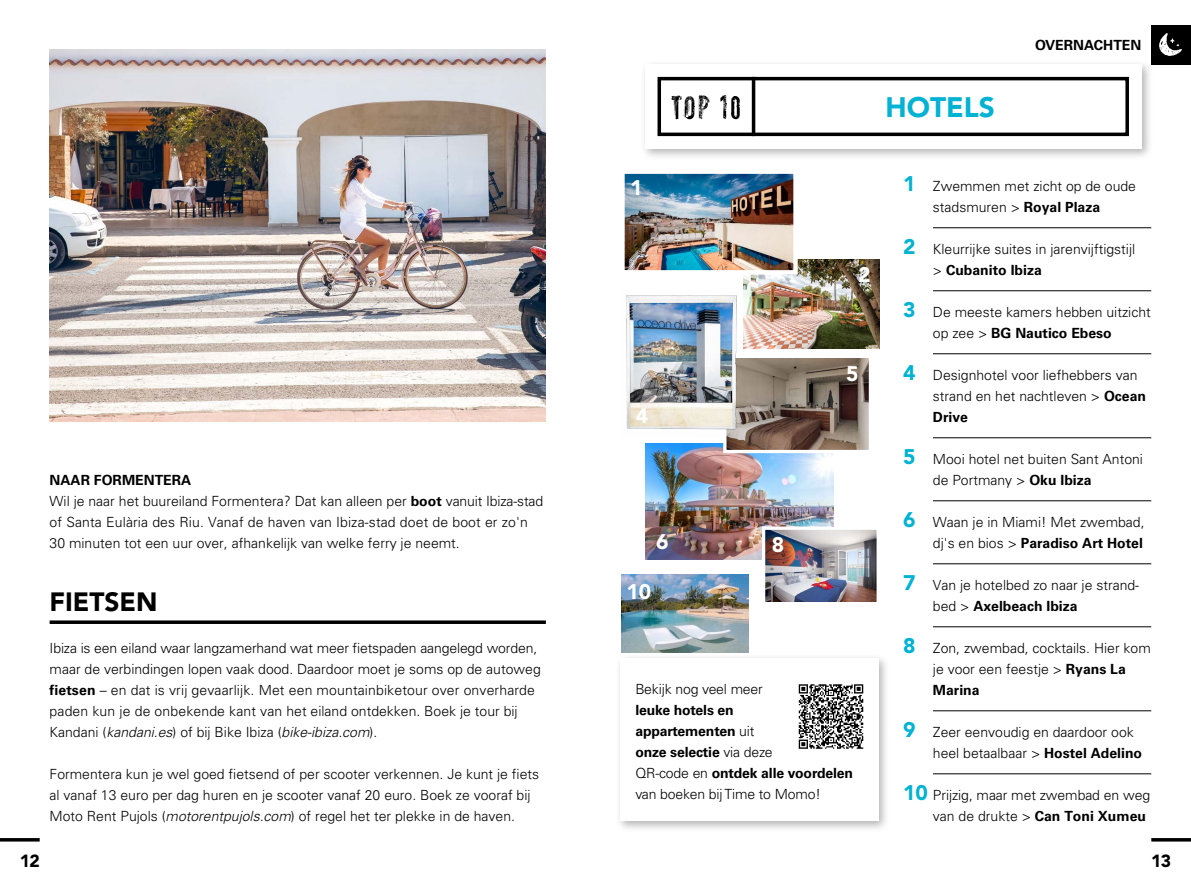
<style>
.page{position:relative;width:1191px;height:893px;background:#fff}
.page>*{position:absolute;margin:0;border:0;box-sizing:border-box;transform-origin:0 0}
.t1{font:900 28px "Avenir LT Std";color:#00b2d3}
.t2{font:900 26.25px "Avenir LT Std";color:#000}
.t3{font:900 21px "Avenir LT Std";color:#00b2d3}
.t4{font:900 21px "Avenir LT Std";color:#fff}
.t5{font:900 17.5px "Avenir LT Std";color:#000}
.t6{font:300 14px/21px "Univers LT Std";color:#000}
.t7{font:700 14px/21px "Univers LT Std";letter-spacing:-.01em;color:#000}
.s1{font-weight:700}
.s2{font-style:italic}
.s3{font-weight:300}
</style>
<div class="page">
<svg style="left:50px;top:620px;width:496px;height:4px;fill:#070707"></svg>
<hr style="left:0;top:838px;width:40px;height:3px;background:#000">
<hr style="left:1151px;top:838px;width:40px;height:3px;background:#000">
<div style="left:640px;top:60px;width:513px;height:101px;background:#000;opacity:.3"></div>
<div style="left:645px;top:64px;width:496px;height:84px;background:#fff"></div>
<div style="left:657px;top:77px;width:472px;height:59px;border:4px solid #000"></div>
<hr style="left:752px;top:77px;width:3px;height:59px;background:#000">
<svg style="left:671px;top:95px;width:69px;height:24px"></svg>
<hr style="left:933px;top:227px;width:218px;height:1px;background:#000">
<hr style="left:933px;top:290px;width:218px;height:1px;background:#000">
<hr style="left:933px;top:353px;width:218px;height:1px;background:#000">
<hr style="left:933px;top:437px;width:218px;height:1px;background:#000">
<hr style="left:933px;top:500px;width:218px;height:1px;background:#000">
<hr style="left:933px;top:563px;width:218px;height:1px;background:#000">
<hr style="left:933px;top:626px;width:218px;height:1px;background:#000">
<hr style="left:933px;top:710px;width:218px;height:1px;background:#000">
<hr style="left:933px;top:773px;width:218px;height:1px;background:#000">
<div style="left:1151px;top:25px;width:40px;height:39px;background:#000"></div>
<img style="left:1159px;top:33px;width:23px;height:23px">
<div style="left:615px;top:654px;width:275px;height:179px;background:#000;opacity:.3"></div>
<div style="left:620px;top:658px;width:258px;height:162px;background:#fff"></div>
<svg style="left:798px;top:684px;width:65px;height:65px"></svg>
<img style="left:645px;top:444px;width:189px;height:115px">
<img style="left:743px;top:260px;width:137px;height:88px">
<img style="left:625px;top:174px;width:167px;height:95px">
<div style="left:620px;top:169px;width:177px;height:105px;border:4px solid #fff"></div>
<img style="left:727px;top:359px;width:141px;height:90px">
<div style="left:723px;top:355px;width:149px;height:98px;border:3px solid #fff"></div>
<img style="left:626px;top:291px;width:118px;height:145px">
<img style="left:50px;top:50px;width:496px;height:371px">
<img style="left:766px;top:530px;width:110px;height:71px">
<div style="left:762px;top:526px;width:118px;height:79px;border:3px solid #fff"></div>
<img style="left:621px;top:575px;width:127px;height:77px">
<p class="t6" style="left:50px;top:469px;width:495px"><span class="s1">NAAR FORMENTERA<br></span>Wil je naar het buureiland Formentera? Dat kan alleen per <span class="s1">boot</span> vanuit Ibiza-stad of Santa Eulària des Riu. Vanaf de haven van Ibiza-stad doet de boot er zo'n 30 minuten tot een uur over, afhankelijk van welke ferry je neemt.</p>
<h2 class="t2" style="left:50px;top:585px;width:109px">FIETSEN</h2>
<p class="t6" style="left:50px;top:637px;width:492px">Ibiza is een eiland waar langzamerhand wat meer fietspaden aangelegd worden, maar de verbindingen lopen vaak dood. Daardoor moet je soms op de autoweg <span class="s1">fietsen</span> – en dat is vrij gevaarlijk. Met een mountainbiketour over onverharde paden kun je de onbekende kant van het eiland ontdekken. Boek je tour bij Kandani (<span class="s2">kandani.es</span>) of bij Bike Ibiza (<span class="s2">bike-ibiza.com</span>).</p>
<p class="t6" style="left:50px;top:763px;width:491px">Formentera kun je wel goed fietsend of per scooter verkennen. Je kunt je fiets al vanaf 13 euro per dag huren en je scooter vanaf 20 euro. Boek ze vooraf bij<br>Moto Rent Pujols (<span class="s2">motorentpujols.com</span>) of regel het ter plekke in de haven.</p>
<p class="t5" style="left:20px;top:850px;width:22px">12</p>
<h1 class="t1" style="left:885px;top:90px;width:111px">HOTELS</h1>
<p class="t7" style="left:1035px;top:34px;width:108px">OVERNACHTEN</p>
<h3 class="t4" style="left:630px;top:175px;width:14px">1</h3>
<h3 class="t4" style="left:635px;top:403px;width:14px">4</h3>
<h3 class="t4" style="left:656px;top:529px;width:14px">6</h3>
<h3 class="t4" style="left:626px;top:579px;width:26px">10</h3>
<h3 class="t4" style="left:772px;top:532px;width:14px">8</h3>
<h3 class="t4" style="left:858px;top:262px;width:14px">2</h3>
<h3 class="t4" style="left:846px;top:360px;width:14px">5</h3>
<p class="t6" style="left:635px;top:679px;width:129px">Bekijk nog veel meer</p>
<p class="t7" style="left:635px;top:700px;width:219px">leuke hotels en<br>appartementen <span class="s3">uit<br></span>onze selectie <span class="s3">via deze<br>QR-code en</span> ontdek alle voordelen <span class="s3">van boeken bij Time to Momo!</span></p>
<h3 class="t3" style="left:903px;top:170px;width:14px">1</h3>
<p class="t6" style="left:933px;top:175px;width:205px">Zwemmen met zicht op de oude stadsmuren &gt; <span class="s1">Royal Plaza</span></p>
<p class="t6" style="left:933px;top:238px;width:204px">Kleurrijke suites in jarenvijftigstijl &gt; <span class="s1">Cubanito Ibiza</span></p>
<p class="t6" style="left:933px;top:301px;width:219px">De meeste kamers hebben uitzicht op zee &gt; <span class="s1">BG Nautico Ebeso</span></p>
<p class="t6" style="left:933px;top:364px;width:215px">Designhotel voor liefhebbers van strand en het nachtleven &gt; <span class="s1">Ocean<br>Drive</span></p>
<p class="t6" style="left:933px;top:448px;width:212px">Mooi hotel net buiten Sant Antoni de Portmany &gt; <span class="s1">Oku Ibiza</span></p>
<p class="t6" style="left:933px;top:511px;width:213px">Waan je in Miami! Met zwembad, dj's en bios &gt; <span class="s1">Paradiso Art Hotel</span></p>
<p class="t6" style="left:933px;top:574px;width:207px">Van je hotelbed zo naar je strand&shy;bed &gt; <span class="s1">Axelbeach Ibiza</span></p>
<p class="t6" style="left:933px;top:637px;width:219px">Zon, zwembad, cocktails. Hier kom je voor een feestje &gt; <span class="s1">Ryans La<br>Marina</span></p>
<p class="t6" style="left:933px;top:721px;width:211px">Zeer eenvoudig en daardoor ook heel betaalbaar &gt; <span class="s1">Hostel Adelino</span></p>
<p class="t6" style="left:933px;top:784px;width:219px">Prijzig, maar met zwembad en weg van de drukte &gt; <span class="s1">Can Toni Xumeu</span></p>
<h3 class="t3" style="left:903px;top:233px;width:14px">2</h3>
<h3 class="t3" style="left:903px;top:296px;width:14px">3</h3>
<h3 class="t3" style="left:903px;top:359px;width:14px">4</h3>
<h3 class="t3" style="left:903px;top:443px;width:14px">5</h3>
<h3 class="t3" style="left:903px;top:506px;width:14px">6</h3>
<h3 class="t3" style="left:903px;top:569px;width:14px">7</h3>
<h3 class="t3" style="left:903px;top:632px;width:14px">8</h3>
<h3 class="t3" style="left:903px;top:716px;width:14px">9</h3>
<h3 class="t3" style="left:903px;top:779px;width:26px">10</h3>
<p class="t5" style="left:1151px;top:850px;width:22px">13</p>
</div>
